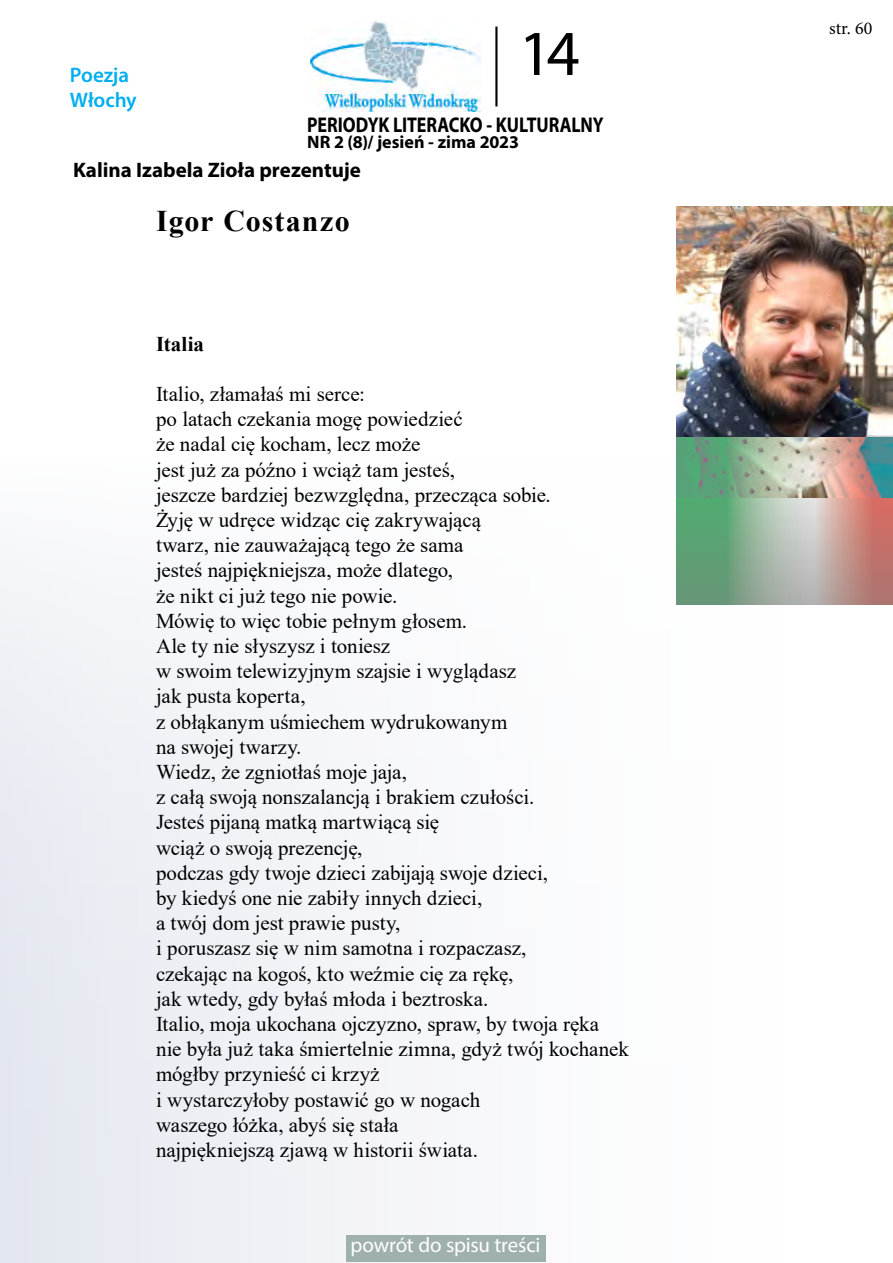
<style>
.page{position:relative;width:893px;height:1263px;background:#fff}
.page>*{position:absolute;margin:0;border:0;box-sizing:border-box;transform-origin:0 0}
.t1{font:64.5px "Myriad Pro";color:#000}
.t2{font:700 30px "Times New Roman";letter-spacing:.035em;color:#000}
.t3{font:700 21.45px "Myriad Pro";letter-spacing:-.005em;color:#000;scale:.84 1}
.t4{font:21px/25.2px "Times New Roman";letter-spacing:-.005em;color:#000}
.t5{font:700 21px "Myriad Pro";color:#000}
.t6{font:21px "Myriad Pro";letter-spacing:-.01em;color:#fff}
.t7{font:600 21px/25.2px "Myriad Pro";letter-spacing:-.005em;color:#00aeef}
.t8{font:700 21px "Times New Roman";letter-spacing:.005em;color:#000}
.t9{font:700 18px "Myriad Pro";color:#000}
.t10{font:18px "Minion Pro";color:#000}
</style>
<div class="page">
<div style="left:1px;top:455px;width:892px;height:808px;background:linear-gradient(to right,#eceef4,#fff)"></div>
<img style="left:310px;top:21px;width:171px;height:91px">
<hr style="left:495px;top:27px;width:2px;height:79px;background:#000">
<div style="left:346px;top:1234px;width:200px;height:27px;background:#9fb0af"></div>
<img style="left:676px;top:206px;width:217px;height:231px">
<img style="left:676px;top:437px;width:217px;height:167px">
<p class="t7" style="left:70px;top:62px;width:68px">Poezja<br>Włochy</p>
<h1 class="t1" style="left:519px;top:14px;width:63px">14</h1>
<p class="t3" style="left:307px;top:111px;width:354px">PERIODYK LITERACKO - KULTURALNY</p>
<p class="t9" style="left:307px;top:130px;width:213px">NR 2 (8)/ jesień - zima 2023</p>
<p class="t5" style="left:73px;top:157px;width:289px">Kalina Izabela Zioła prezentuje</p>
<h2 class="t2" style="left:156px;top:199px;width:195px">Igor Costanzo</h2>
<p class="t8" style="left:156px;top:328px;width:50px">Italia</p>
<p class="t4" style="left:156px;top:381px;width:474px">Italio, złamałaś mi serce:<br>po latach czekania mogę powiedzieć<br>że nadal cię kocham, lecz może<br>jest już za późno i wciąż tam jesteś,<br>jeszcze bardziej bezwzględna, przecząca sobie.<br>Żyję w udręce widząc cię zakrywającą<br>twarz, nie zauważającą tego że sama<br>jesteś najpiękniejsza, może dlatego,<br>że nikt ci już tego nie powie.<br>Mówię to więc tobie pełnym głosem.<br>Ale ty nie słyszysz i toniesz<br>w swoim telewizyjnym szajsie i wyglądasz<br>jak pusta koperta,<br>z obłąkanym uśmiechem wydrukowanym<br>na swojej twarzy.<br>Wiedz, że zgniotłaś moje jaja,<br>z całą swoją nonszalancją i brakiem czułości.<br>Jesteś pijaną matką martwiącą się<br>wciąż o swoją prezencję,<br>podczas gdy twoje dzieci zabijają swoje dzieci,<br>by kiedyś one nie zabiły innych dzieci,<br>a twój dom jest prawie pusty,<br>i poruszasz się w nim samotna i rozpaczasz,<br>czekając na kogoś, kto weźmie cię za rękę,<br>jak wtedy, gdy byłaś młoda i beztroska.<br>Italio, moja ukochana ojczyzno, spraw, by twoja ręka nie była już taka śmiertelnie zimna, gdyż twój kochanek mógłby przynieść ci krzyż<br>i wystarczyłoby postawić go w nogach<br>waszego łóżka, abyś się stała<br>najpiękniejszą zjawą w historii świata.</p>
<p class="t6" style="left:351px;top:1232px;width:191px">powrót do spisu treści</p>
<p class="t10" style="left:829px;top:17px;width:45px">str. 60</p>
</div>
